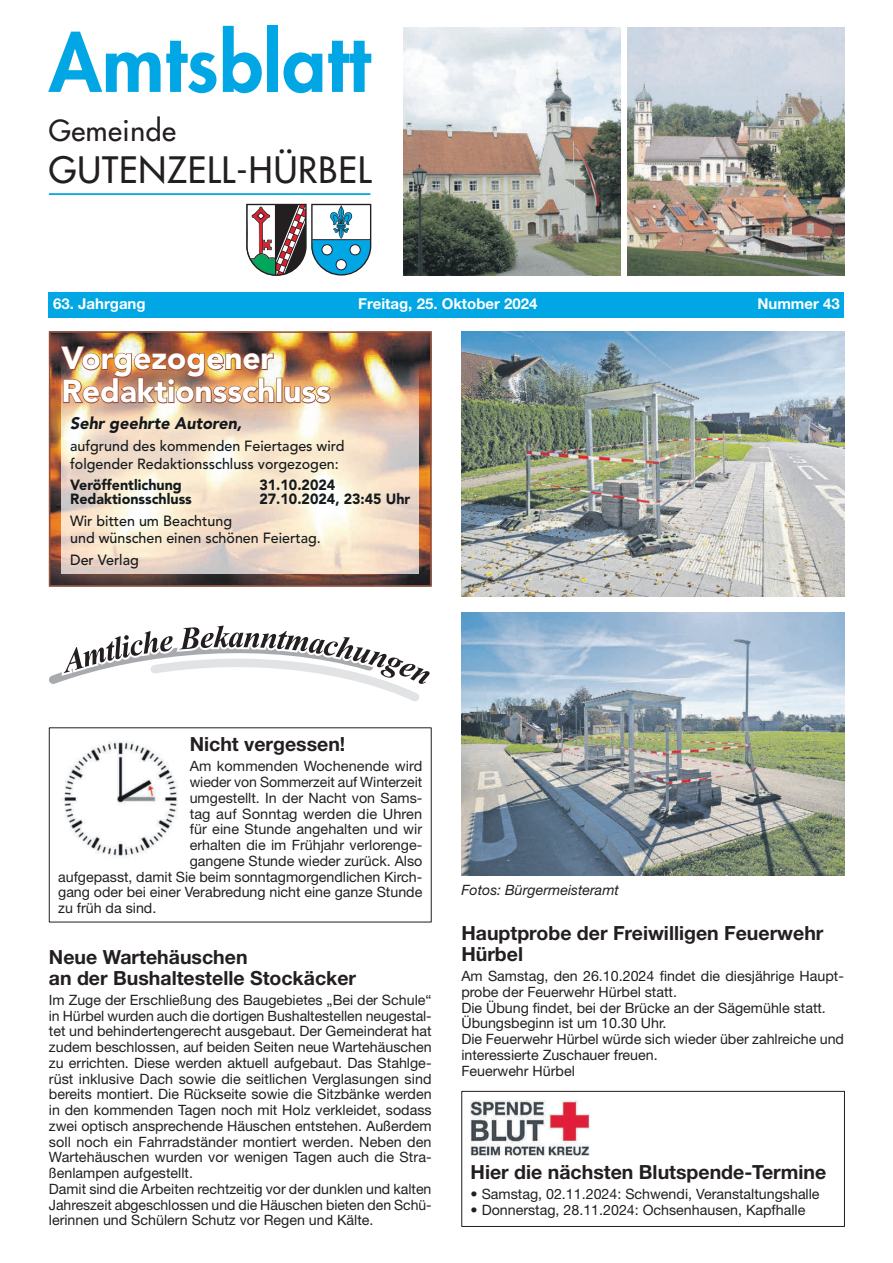
<style>
.page{position:relative;width:893px;height:1263px;background:#fff}
.page>*{position:absolute;margin:0;border:0;box-sizing:border-box;transform-origin:0 0}
.t1{font:800 77.85px "Futura Std";letter-spacing:.005em;color:#00a7e4}
.t2{font:500 35.4px "Futura Std";letter-spacing:.025em;color:#231f20}
.t3{font:900 31.5px/33px "Avenir LT Std";color:#fff}
.t4{font:500 28.35px "Futura Std";letter-spacing:.02em;color:#231f20}
.t5{font:700 19.5px/21px "Helvetica Neue LT Std";color:#231f20}
.t6{font:italic 900 16.65px "Avenir LT Std";color:#14191c}
.t7{font:700 15px "Helvetica Neue LT Std";color:#fff}
.t8{font:500 14.7px/17.7px "Avenir LT Std";color:#14191c}
.t9{font:900 14.7px "Avenir LT Std";color:#14191c}
.t10{font:14.25px/15.8px "Helvetica Neue LT Std";color:#231f20}
.t11{font:italic 14.25px "Helvetica Neue LT Std";color:#231f20}
</style>
<div class="page">
<hr style="left:49px;top:193px;width:321px;height:2px;background:#00a7e4">
<svg style="left:246px;top:204px;width:125px;height:72px"></svg>
<img style="left:404px;top:28px;width:216px;height:248px">
<img style="left:627px;top:28px;width:217px;height:248px">
<div style="left:49px;top:292px;width:795px;height:26px;background:#00a7e4"></div>
<img style="left:52px;top:334px;width:377px;height:249px">
<div style="left:49px;top:331px;width:383px;height:255px;border:2px solid #954e38"></div>
<img style="left:62px;top:362px;width:357px;height:212px">
<img style="left:60px;top:345px;width:215px;height:59px">
<div style="left:276px;top:378px;width:6px;height:25px;border:2px solid #954e38"></div>
<svg style="left:284px;top:385px;width:47px;height:19px"></svg>
<svg style="left:49px;top:625px;width:381px;height:77px"></svg>
<img style="left:64px;top:741px;width:114px;height:117px">
<div style="left:49px;top:727px;width:383px;height:195px;border:1px solid #231f20"></div>
<img style="left:461px;top:331px;width:383px;height:265px">
<img style="left:461px;top:612px;width:383px;height:264px">
<img style="left:471px;top:1100px;width:118px;height:55px">
<div style="left:461px;top:1091px;width:384px;height:136px;border:1px solid #231f20"></div>
<h1 class="t1" style="left:49px;top:14px;width:322px">Amtsblatt</h1>
<h3 class="t4" style="left:49px;top:112px;width:129px">Gemeinde</h3>
<h2 class="t2" style="left:49px;top:148px;width:324px">GUTENZELL-HÜRBEL</h2>
<p class="t7" style="left:53px;top:295px;width:94px">63. Jahrgang</p>
<p class="t7" style="left:358px;top:295px;width:181px">Freitag, 25. Oktober 2024</p>
<p class="t7" style="left:757px;top:295px;width:84px">Nummer 43</p>
<h3 class="t3" style="left:62px;top:342px;width:270px">Vorgezogener<br>Redaktionsschluss</h3>
<p class="t6" style="left:70px;top:413px;width:173px">Sehr geehrte Autoren,</p>
<p class="t8" style="left:70px;top:437px;width:276px">aufgrund des kommenden Feiertages wird folgender Redaktionsschluss vorgezogen:</p>
<p class="t9" style="left:70px;top:476px;width:113px">Veröffentlichung</p>
<p class="t9" style="left:259px;top:476px;width:77px">31.10.2024</p>
<p class="t9" style="left:70px;top:490px;width:123px">Redaktionsschluss</p>
<p class="t9" style="left:259px;top:490px;width:152px">27.10.2024, 23:45 Uhr</p>
<p class="t8" style="left:70px;top:512px;width:252px">Wir bitten um Beachtung<br>und wünschen einen schönen Feiertag.</p>
<p class="t8" style="left:70px;top:552px;width:70px">Der Verlag</p>
<h3 class="t5" style="left:190px;top:733px;width:157px">Nicht vergessen!</h3>
<p class="t10" style="left:190px;top:758px;width:234px">Am kommenden Wochenende wird</p>
<p class="t10" style="left:190px;top:774px;width:234px">wieder von Sommerzeit auf Winterzeit</p>
<p class="t10" style="left:190px;top:790px;width:234px">umgestellt. In der Nacht von Sams-</p>
<p class="t10" style="left:190px;top:805px;width:234px">tag auf Sonntag werden die Uhren</p>
<p class="t10" style="left:190px;top:821px;width:234px">für eine Stunde angehalten und wir</p>
<p class="t10" style="left:190px;top:837px;width:234px">erhalten die im Frühjahr verlorenge-</p>
<p class="t10" style="left:190px;top:853px;width:234px">gangene Stunde wieder zurück. Also</p>
<p class="t10" style="left:58px;top:868px;width:366px">aufgepasst, damit Sie beim sonntagmorgendlichen Kirch-</p>
<p class="t10" style="left:58px;top:884px;width:366px">gang oder bei einer Verabredung nicht eine ganze Stunde</p>
<p class="t10" style="left:58px;top:900px;width:100px">zu früh da sind.</p>
<h3 class="t5" style="left:49px;top:946px;width:309px">Neue Wartehäuschen<br>an der Bushaltestelle Stockäcker</h3>
<p class="t10" style="left:49px;top:992px;width:384px">Im Zuge der Erschließung des Baugebietes „Bei der Schule“ in Hürbel wurden auch die dortigen Bushaltestellen neugestal&shy;tet und behindertengerecht ausgebaut. Der Gemeinderat hat zudem beschlossen, auf beiden Seiten neue Wartehäuschen zu errichten. Diese werden aktuell aufgebaut. Das Stahlge&shy;rüst inklusive Dach sowie die seitlichen Verglasungen sind bereits montiert. Die Rückseite sowie die Sitzbänke werden in den kommenden Tagen noch mit Holz verkleidet, sodass zwei optisch ansprechende Häuschen entstehen. Außerdem soll noch ein Fahrradständer montiert werden. Neben den Wartehäuschen wurden vor wenigen Tagen auch die Stra&shy;ßenlampen aufgestellt.<br>Damit sind die Arbeiten rechtzeitig vor der dunklen und kalten Jahreszeit abgeschlossen und die Häuschen bieten den Schü&shy;lerinnen und Schülern Schutz vor Regen und Kälte.</p>
<p class="t11" style="left:461px;top:881px;width:159px">Fotos: Bürgermeisteramt</p>
<h3 class="t5" style="left:461px;top:922px;width:364px">Hauptprobe der Freiwilligen Feuerwehr<br>Hürbel</h3>
<p class="t10" style="left:461px;top:968px;width:384px">Am Samstag, den 26.10.2024 findet die diesjährige Haupt&shy;probe der Feuerwehr Hürbel statt.<br>Die Übung findet, bei der Brücke an der Sägemühle statt.<br>Übungsbeginn ist um 10.30 Uhr.<br>Die Feuerwehr Hürbel würde sich wieder über zahlreiche und interessierte Zuschauer freuen.<br>Feuerwehr Hürbel</p>
<h3 class="t5" style="left:471px;top:1161px;width:357px">Hier die nächsten Blutspende-Termine</h3>
<p class="t10" style="left:471px;top:1186px;width:350px">• Samstag, 02.11.2024: Schwendi, Veranstaltungshalle</p>
<p class="t10" style="left:471px;top:1202px;width:336px">• Donnerstag, 28.11.2024: Ochsenhausen, Kapfhalle</p>
</div>
